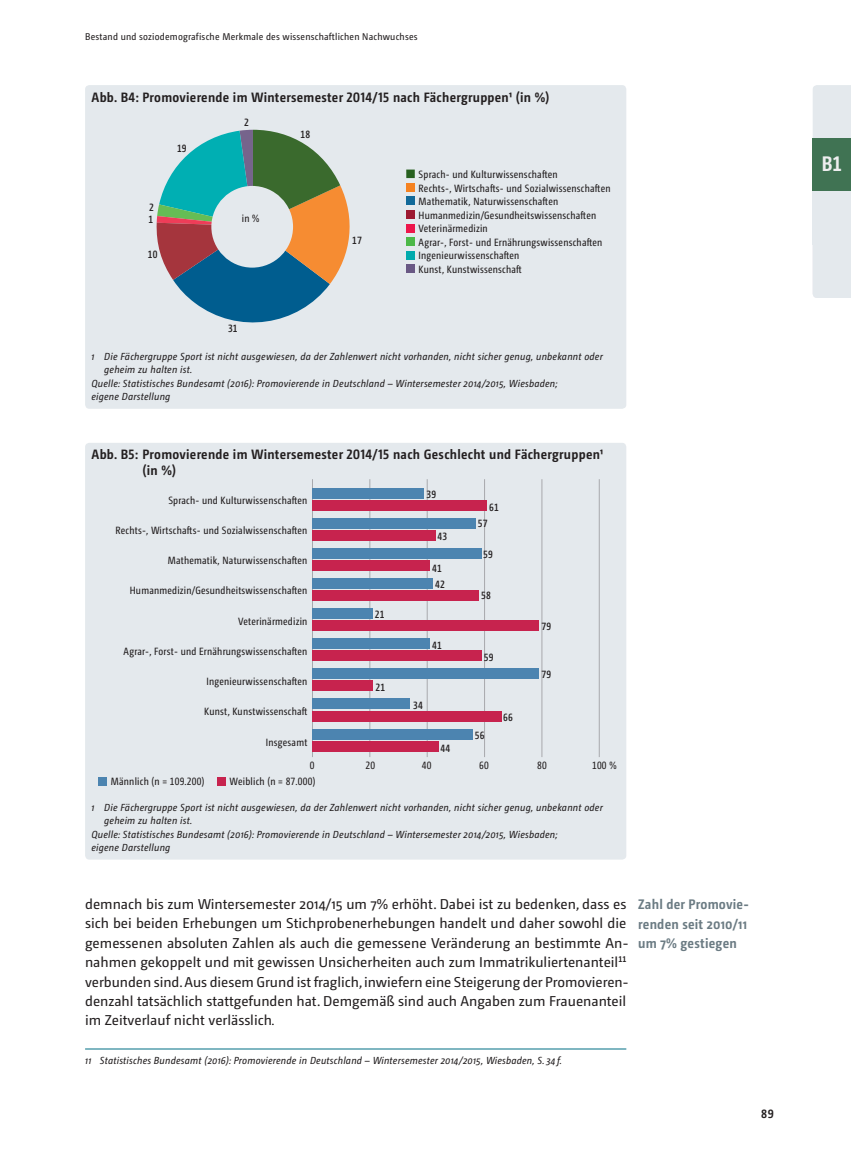
<style>
.page{position:relative;width:851px;height:1149px;background:#fff}
.page>*{position:absolute;margin:0;border:0;box-sizing:border-box;transform-origin:0 0}
.t1{font:700 21px "Camingo Dos Pro Cd";color:#eeeeef}
.t2{font:14.25px/19.4px "Camingo Dos Hof";color:#231f20;text-align:justify}
.t3{font:700 13.8px/19.4px "Camingo Dos Hof S Cd";letter-spacing:.015em;color:#6b7b83;text-align:justify}
.t4{font:700 13.5px/15.8px "Camingo Dos Pro S Cd";letter-spacing:.02em;color:#231f20}
.t5{font:700 12px "Camingo Dos Pro S Cd";color:#231f20}
.t6{font:10.5px/13.5px "Camingo Dos Pro Cd";letter-spacing:.02em;color:#231f20}
.t7{font:600 10.5px/16.4px "Camingo Dos Pro Cd";letter-spacing:.02em;color:#231f20}
.t8{font:italic 10.2px "Camingo Dos Pro S Cd";letter-spacing:.02em;color:#231f20}
.t9{font:9.75px "Camingo Dos Pro S Cd";letter-spacing:.02em;color:#231f20}
.s1{font-family:"Minion Pro";font-size:13.5px;color:#000}
</style>
<div class="page">
<div style="left:812px;top:244px;width:38px;height:54px;background:#e4e9ed"></div>
<div style="left:813px;top:85px;width:37px;height:53px;background:#e4e9ed"></div>
<div style="left:812px;top:138px;width:38px;height:53px;background:#407353"></div>
<div style="left:812px;top:191px;width:38px;height:53px;background:#e4e9ed"></div>
<div style="left:85px;top:85px;width:541px;height:323px;background:#e4e9ed;border-radius:4px"></div>
<svg style="left:156px;top:130px;width:194px;height:193px"></svg>
<div style="left:211px;top:186px;width:82px;height:81px;background:#e4e9ed;border-radius:50%"></div>
<div style="left:406px;top:169px;width:8px;height:9px;background:#27601f"></div>
<div style="left:406px;top:183px;width:8px;height:8px;background:#f58220"></div>
<div style="left:406px;top:196px;width:8px;height:9px;background:#116999"></div>
<div style="left:406px;top:210px;width:9px;height:9px;background:#9d1931"></div>
<div style="left:406px;top:237px;width:9px;height:9px;background:#4cb848"></div>
<div style="left:406px;top:224px;width:9px;height:8px;background:#ed164b"></div>
<div style="left:406px;top:251px;width:8px;height:8px;background:#00aaad"></div>
<div style="left:406px;top:264px;width:8px;height:9px;background:#695884"></div>
<div style="left:85px;top:442px;width:541px;height:417px;background:#e4e9ed;border-radius:4px"></div>
<hr style="left:312px;top:479px;width:1px;height:277px;background:#a8a9ad">
<hr style="left:369px;top:479px;width:1px;height:277px;background:#a8a9ad">
<hr style="left:427px;top:479px;width:1px;height:277px;background:#a8a9ad">
<hr style="left:484px;top:479px;width:1px;height:277px;background:#a8a9ad">
<hr style="left:541px;top:479px;width:1px;height:277px;background:#a8a9ad">
<hr style="left:598px;top:479px;width:1px;height:277px;background:#a8a9ad">
<div style="left:312px;top:500px;width:175px;height:10px;background:#c7234e"></div>
<div style="left:312px;top:530px;width:124px;height:10px;background:#c7234e"></div>
<div style="left:312px;top:560px;width:118px;height:10px;background:#c7234e"></div>
<div style="left:312px;top:590px;width:166px;height:11px;background:#c7234e"></div>
<div style="left:312px;top:620px;width:227px;height:11px;background:#c7234e"></div>
<div style="left:312px;top:650px;width:169px;height:11px;background:#c7234e"></div>
<div style="left:312px;top:680px;width:60px;height:11px;background:#c7234e"></div>
<div style="left:312px;top:710px;width:189px;height:11px;background:#c7234e"></div>
<div style="left:312px;top:740px;width:126px;height:11px;background:#c7234e"></div>
<div style="left:312px;top:487px;width:112px;height:11px;background:#4c84b0"></div>
<div style="left:312px;top:518px;width:164px;height:10px;background:#4c84b0"></div>
<div style="left:312px;top:548px;width:169px;height:10px;background:#4c84b0"></div>
<div style="left:312px;top:578px;width:121px;height:11px;background:#4c84b0"></div>
<div style="left:312px;top:608px;width:60px;height:11px;background:#4c84b0"></div>
<div style="left:312px;top:638px;width:118px;height:11px;background:#4c84b0"></div>
<div style="left:312px;top:668px;width:227px;height:11px;background:#4c84b0"></div>
<div style="left:312px;top:698px;width:98px;height:11px;background:#4c84b0"></div>
<div style="left:312px;top:728px;width:161px;height:11px;background:#4c84b0"></div>
<div style="left:98px;top:776px;width:9px;height:9px;background:#4c84b0"></div>
<div style="left:217px;top:776px;width:8px;height:9px;background:#c7234e"></div>
<hr style="left:85px;top:1048px;width:541px;height:1px;background:#006f85">
<p class="t9" style="left:85px;top:30px;width:334px">Bestand und soziodemografische Merkmale des wissenschaftlichen Nachwuchses</p>
<p class="t4" style="left:91px;top:89px;width:459px">Abb. B4: Promovierende im Wintersemester 2014/15 nach Fächergruppen1 (in %)</p>
<p class="t7" style="left:244px;top:114px;width:6px">2</p>
<p class="t7" style="left:300px;top:126px;width:11px">18</p>
<p class="t7" style="left:177px;top:140px;width:11px">19</p>
<p class="t7" style="left:149px;top:199px;width:6px">2</p>
<p class="t7" style="left:148px;top:211px;width:6px">1</p>
<p class="t6" style="left:242px;top:211px;width:19px">in %</p>
<p class="t6" style="left:418px;top:167px;width:193px">Sprach- und Kulturwissenschaften<br>Rechts-, Wirtschafts- und Sozialwissenschaften<br>Mathematik, Naturwissenschaften</p>
<p class="t6" style="left:418px;top:208px;width:179px">Humanmedizin/Gesundheitswissenschaften</p>
<p class="t6" style="left:418px;top:221px;width:71px">Veterinärmedizin</p>
<p class="t7" style="left:352px;top:232px;width:11px">17</p>
<p class="t6" style="left:418px;top:235px;width:185px">Agrar-, Forst- und Ernährungswissenschaften</p>
<p class="t7" style="left:148px;top:246px;width:11px">10</p>
<p class="t6" style="left:418px;top:248px;width:105px">Ingenieurwissenschaften<br>Kunst, Kunstwissenschaft</p>
<p class="t7" style="left:228px;top:320px;width:11px">31</p>
<p class="t8" style="left:104px;top:350px;width:500px">Die Fächergruppe Sport ist nicht ausgewiesen, da der Zahlenwert nicht vorhanden, nicht sicher genug, unbekannt oder</p>
<p class="t8" style="left:104px;top:363px;width:90px">geheim zu halten ist.</p>
<p class="t8" style="left:91px;top:377px;width:467px">Quelle: Statistisches Bundesamt (2016): Promovierende in Deutschland – Wintersemester 2014/2015, Wiesbaden;</p>
<p class="t8" style="left:91px;top:390px;width:80px">eigene Darstellung</p>
<p class="t8" style="left:91px;top:350px;width:4px">1</p>
<p class="t4" style="left:142px;top:446px;width:462px;text-indent:-51px">Abb. B5: Promovierende im Wintersemester 2014/15 nach Geschlecht und Fächergruppen1 (in %)</p>
<p class="t6" style="left:168px;top:493px;width:140px">Sprach- und Kulturwissenschaften</p>
<p class="t6" style="left:115px;top:523px;width:193px">Rechts-, Wirtschafts- und Sozialwissenschaften</p>
<p class="t6" style="left:168px;top:553px;width:141px">Mathematik, Naturwissenschaften</p>
<p class="t6" style="left:130px;top:583px;width:179px">Humanmedizin/Gesundheitswissenschaften</p>
<p class="t6" style="left:238px;top:614px;width:71px">Veterinärmedizin</p>
<p class="t6" style="left:124px;top:644px;width:185px">Agrar-, Forst- und Ernährungswissenschaften</p>
<p class="t6" style="left:206px;top:674px;width:102px">Ingenieurwissenschaften</p>
<p class="t6" style="left:204px;top:704px;width:105px">Kunst, Kunstwissenschaft</p>
<p class="t6" style="left:266px;top:735px;width:43px">Insgesamt</p>
<p class="t6" style="left:111px;top:774px;width:95px">Männlich (n = 109.200)</p>
<p class="t6" style="left:229px;top:774px;width:87px">Weiblich (n = 87.000)</p>
<p class="t7" style="left:426px;top:485px;width:11px">39</p>
<p class="t7" style="left:489px;top:499px;width:11px">61</p>
<p class="t7" style="left:477px;top:515px;width:11px">57</p>
<p class="t7" style="left:437px;top:528px;width:11px">43</p>
<p class="t7" style="left:483px;top:546px;width:11px">59</p>
<p class="t7" style="left:432px;top:559px;width:14px">41<br>42</p>
<p class="t7" style="left:481px;top:587px;width:11px">58</p>
<p class="t7" style="left:375px;top:605px;width:11px">21</p>
<p class="t7" style="left:541px;top:618px;width:11px">79</p>
<p class="t7" style="left:432px;top:637px;width:11px">41</p>
<p class="t7" style="left:483px;top:648px;width:11px">59</p>
<p class="t7" style="left:541px;top:665px;width:11px">79</p>
<p class="t7" style="left:375px;top:679px;width:11px">21</p>
<p class="t7" style="left:413px;top:696px;width:11px">34</p>
<p class="t7" style="left:503px;top:709px;width:11px">66</p>
<p class="t7" style="left:474px;top:726px;width:11px">56</p>
<p class="t7" style="left:440px;top:739px;width:11px">44</p>
<p class="t6" style="left:310px;top:758px;width:6px">0</p>
<p class="t6" style="left:365px;top:758px;width:11px">20</p>
<p class="t6" style="left:422px;top:758px;width:11px">40</p>
<p class="t6" style="left:479px;top:758px;width:11px">60</p>
<p class="t6" style="left:537px;top:758px;width:11px">80</p>
<p class="t6" style="left:592px;top:758px;width:26px">100 %</p>
<p class="t8" style="left:104px;top:800px;width:500px">Die Fächergruppe Sport ist nicht ausgewiesen, da der Zahlenwert nicht vorhanden, nicht sicher genug, unbekannt oder</p>
<p class="t8" style="left:104px;top:814px;width:90px">geheim zu halten ist.</p>
<p class="t8" style="left:91px;top:827px;width:467px">Quelle: Statistisches Bundesamt (2016): Promovierende in Deutschland – Wintersemester 2014/2015, Wiesbaden;</p>
<p class="t8" style="left:91px;top:841px;width:80px">eigene Darstellung</p>
<p class="t8" style="left:91px;top:800px;width:4px">1</p>
<p class="t2" style="left:85px;top:894px;width:544px">demnach bis zum Wintersemester 2014/15 um 7% erhöht . Dabei ist zu bedenken, dass es sich bei beiden Erhebungen um Stichprobenerhebungen handelt und daher sowohl die gemessenen absoluten Zahlen als auch die gemessene Veränderung an bestimmte An&shy;nahmen gekoppelt und mit gewissen Unsicherheiten auch zum Immatrikuliertenanteil<sup>11 </sup>verbunden sind . Aus diesem Grund ist fraglich, inwiefern eine Steigerung der Promovieren&shy;denzahl tatsächlich stattgefunden hat . Demgemäß sind auch Angaben zum Frauenanteil im Zeitverlauf nicht verlässlich<span class="s1">.</span></p>
<p class="t8" style="left:85px;top:1053px;width:478px">11 Statistisches Bundesamt (2016): Promovierende in Deutschland – Wintersemester 2014/2015, Wiesbaden, S. 34 f.</p>
<p class="t3" style="left:638px;top:894px;width:111px">Zahl der Promovie&shy;renden seit 2010/11 um 7% gestiegen</p>
<p class="t5" style="left:761px;top:1106px;width:14px">89</p>
<h1 class="t1" style="left:821px;top:151px;width:22px">B1</h1>
</div>
